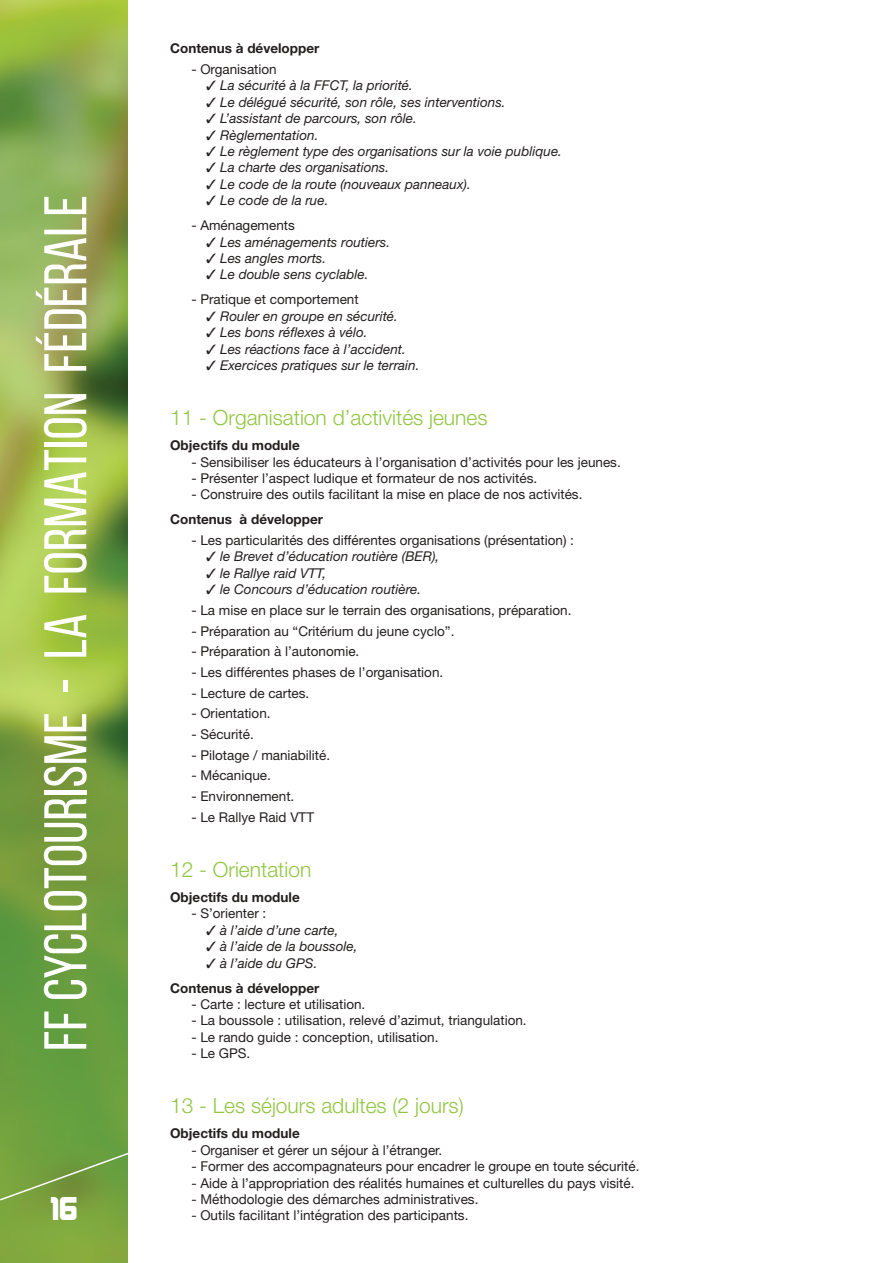
<style>
.page{position:relative;width:893px;height:1263px;background:#fff}
.page>*{position:absolute;margin:0;border:0;box-sizing:border-box;transform-origin:0 0}
.t1{font:60px "Bebas Neue";color:#fff}
.t2{font:30px "Kimberley";color:#fff}
.t3{font:300 21px "Helvetica Neue";color:#90c740}
.t4{font:13.5px "Helvetica Neue";color:#241f1f}
.t5{font:italic 13.5px "Helvetica Neue";color:#241f1f}
.t6{font:13.5px "Helvetica Neue";color:#241f1f}
.t7{font:700 13.5px/24.9px "Helvetica Neue";color:#241f1f;text-align:right}
.s1{font-weight:400;font-style:italic}
</style>
<div class="page">
<img style="left:0;top:0;width:128px;height:1263px">
<svg style="left:0;top:1151px;width:128px;height:51px;background:#75a043"></svg>
<h1 class="t1" style="left:33px;top:1051px;width:858px;rotate:-90deg">FF CYCLOTOURISME - LA FORMATION FÉDÉRALE</h1>
<h2 class="t2" style="left:50px;top:1191px;width:29px">16</h2>
<p class="t7" style="left:170px;top:36px;width:151px">Contenus à développer</p>
<p class="t4" style="left:191px;top:61px;width:87px">- Organisation</p>
<p class="t5" style="left:206px;top:77px;width:208px">✓ La sécurité à la FFCT, la priorité.</p>
<p class="t5" style="left:206px;top:94px;width:301px">✓ Le délégué sécurité, son rôle, ses interventions.</p>
<p class="t5" style="left:206px;top:110px;width:212px">✓ L’assistant de parcours, son rôle.</p>
<p class="t5" style="left:206px;top:127px;width:114px">✓ Règlementation.</p>
<p class="t5" style="left:206px;top:143px;width:357px">✓ Le règlement type des organisations sur la voie publique.</p>
<p class="t5" style="left:206px;top:159px;width:184px">✓ La charte des organisations.</p>
<p class="t5" style="left:206px;top:176px;width:266px">✓ Le code de la route (nouveaux panneaux).</p>
<p class="t5" style="left:206px;top:192px;width:124px">✓ Le code de la rue.</p>
<p class="t4" style="left:191px;top:217px;width:105px">- Aménagements</p>
<p class="t5" style="left:206px;top:234px;width:185px">✓ Les aménagements routiers.</p>
<p class="t5" style="left:206px;top:250px;width:121px">✓ Les angles morts.</p>
<p class="t5" style="left:206px;top:266px;width:164px">✓ Le double sens cyclable.</p>
<p class="t4" style="left:191px;top:291px;width:169px">- Pratique et comportement</p>
<p class="t5" style="left:206px;top:308px;width:193px">✓ Rouler en groupe en sécurité.</p>
<p class="t5" style="left:206px;top:324px;width:163px">✓ Les bons réflexes à vélo.</p>
<p class="t5" style="left:206px;top:341px;width:201px">✓ Les réactions face à l’accident.</p>
<p class="t5" style="left:206px;top:357px;width:215px">✓ Exercices pratiques sur le terrain.</p>
<h3 class="t3" style="left:170px;top:405px;width:319px">11 - Organisation d’activités jeunes</h3>
<p class="t7" style="left:170px;top:433px;width:131px">Objectifs du module</p>
<p class="t4" style="left:191px;top:454px;width:429px">- Sensibiliser les éducateurs à l’organisation d’activités pour les jeunes.</p>
<p class="t4" style="left:191px;top:470px;width:347px">- Présenter l’aspect ludique et formateur de nos activités.</p>
<p class="t4" style="left:191px;top:487px;width:393px">- Construire des outils facilitant la mise en place de nos activités.</p>
<p class="t7" style="left:170px;top:507px;width:155px">Contenus à développer</p>
<p class="t4" style="left:191px;top:532px;width:384px">- Les particularités des différentes organisations (présentation) :</p>
<p class="t5" style="left:206px;top:548px;width:235px">✓ le Brevet d’éducation routière (BER),</p>
<p class="t5" style="left:206px;top:565px;width:121px">✓ le Rallye raid VTT,</p>
<p class="t5" style="left:206px;top:581px;width:217px">✓ le Concours d’éducation routière.</p>
<p class="t4" style="left:191px;top:602px;width:379px">- La mise en place sur le terrain des organisations, préparation.</p>
<p class="t4" style="left:191px;top:623px;width:265px">- Préparation au “Critérium du jeune cyclo”.</p>
<p class="t4" style="left:191px;top:643px;width:170px">- Préparation à l’autonomie.</p>
<p class="t4" style="left:191px;top:664px;width:253px">- Les différentes phases de l’organisation.</p>
<p class="t4" style="left:191px;top:685px;width:117px">- Lecture de cartes.</p>
<p class="t4" style="left:191px;top:705px;width:79px">- Orientation.</p>
<p class="t4" style="left:191px;top:726px;width:62px">- Sécurité.</p>
<p class="t4" style="left:191px;top:747px;width:140px">- Pilotage / maniabilité.</p>
<p class="t4" style="left:191px;top:767px;width:79px">- Mécanique.</p>
<p class="t4" style="left:191px;top:788px;width:105px">- Environnement.</p>
<p class="t4" style="left:191px;top:809px;width:124px">- Le Rallye Raid VTT</p>
<h3 class="t3" style="left:170px;top:857px;width:143px">12 - Orientation</h3>
<p class="t7" style="left:170px;top:884px;width:131px">Objectifs du module</p>
<p class="t4" style="left:191px;top:905px;width:77px">- S’orienter :</p>
<p class="t5" style="left:206px;top:922px;width:134px">✓ à l’aide d’une carte,</p>
<p class="t5" style="left:206px;top:938px;width:153px">✓ à l’aide de la boussole,</p>
<p class="t7" style="left:170px;top:950px;width:151px">✓ <span class="s1">à l’aide du GPS.<br></span>Contenus à développer</p>
<p class="t4" style="left:191px;top:996px;width:176px">- Carte : lecture et utilisation.</p>
<p class="t4" style="left:191px;top:1012px;width:337px">- La boussole : utilisation, relevé d’azimut, triangulation.</p>
<p class="t4" style="left:191px;top:1029px;width:246px">- Le rando guide : conception, utilisation.</p>
<p class="t4" style="left:191px;top:1045px;width:61px">- Le GPS.</p>
<h3 class="t3" style="left:170px;top:1093px;width:295px">13 - Les séjours adultes (2 jours)</h3>
<p class="t7" style="left:170px;top:1121px;width:131px">Objectifs du module</p>
<p class="t6" style="left:191px;top:1140px;width:252px">- Organiser et gérer un séjour à l’étranger.</p>
<p class="t6" style="left:191px;top:1156px;width:450px">- Former des accompagnateurs pour encadrer le groupe en toute sécurité.</p>
<p class="t6" style="left:191px;top:1173px;width:445px">- Aide à l’appropriation des réalités humaines et culturelles du pays visité.</p>
<p class="t6" style="left:191px;top:1189px;width:289px">- Méthodologie des démarches administratives.</p>
<p class="t6" style="left:191px;top:1206px;width:279px">- Outils facilitant l’intégration des participants.</p>
</div>
